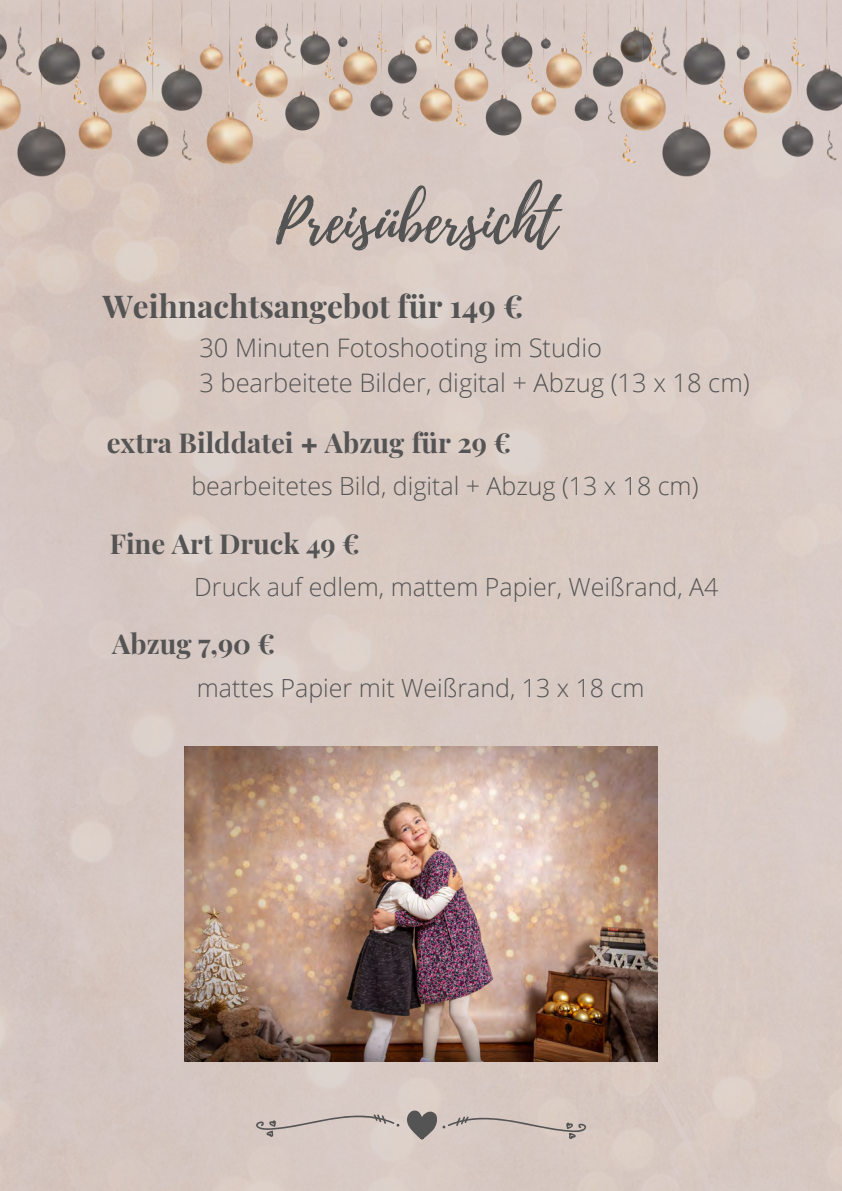
<style>
.page{position:relative;width:842px;height:1191px;background:#fff}
.page>*{position:absolute;margin:0;border:0;box-sizing:border-box;transform-origin:0 0}
.t1{font:59.4px "Playlist Script";color:#545454}
.t2{font:700 31.5px "Playfair Display";color:#545454}
.t3{font:700 27.5px "Playfair Display";color:#545454}
.t4{font:300 25.5px/35.2px "Open Sans";color:#545454}
.t5{font:300 25px "Open Sans";color:#545454}
.s1{font-family:"Helvetica"}
</style>
<div class="page">
<div style="left:0;top:0;width:842px;height:1190px;background:#d8c9c3"></div>
<svg style="left:255px;top:1106px;width:144px;height:31px;background:#cec1bc"></svg>
<svg style="left:406px;top:1109px;width:181px;height:31px;background:#c1b5b0"></svg>
<img style="left:0;top:0;width:252px;height:176px">
<img style="left:452px;top:3px;width:166px;height:132px">
<img style="left:253px;top:3px;width:199px;height:127px">
<img style="left:618px;top:0;width:224px;height:176px">
<img style="left:185px;top:746px;width:472px;height:315px">
<h1 class="t1" style="left:276px;top:179px;width:282px">Preisübersicht</h1>
<p class="t2" style="left:102px;top:284px;width:422px">Weihnachtsangebot für 149 €</p>
<p class="t4" style="left:199px;top:329px;width:552px">30 Minuten Fotoshooting im Studio<br>3 bearbeitete Bilder, digital + Abzug (13 x 18 cm)</p>
<p class="t3" style="left:107px;top:422px;width:406px">extra Bilddatei <span class="s1">+</span> Abzug für 29 €</p>
<p class="t5" style="left:191px;top:468px;width:509px">bearbeitetes Bild, digital + Abzug (13 x 18 cm)</p>
<p class="t3" style="left:110px;top:524px;width:252px">Fine Art Druck 49 €</p>
<p class="t5" style="left:194px;top:569px;width:526px">Druck auf edlem, mattem Papier, Weißrand, A4</p>
<p class="t3" style="left:112px;top:624px;width:164px">Abzug 7,90 €</p>
<p class="t5" style="left:197px;top:669px;width:449px">mattes Papier mit Weißrand, 13 x 18 cm</p>
</div>
